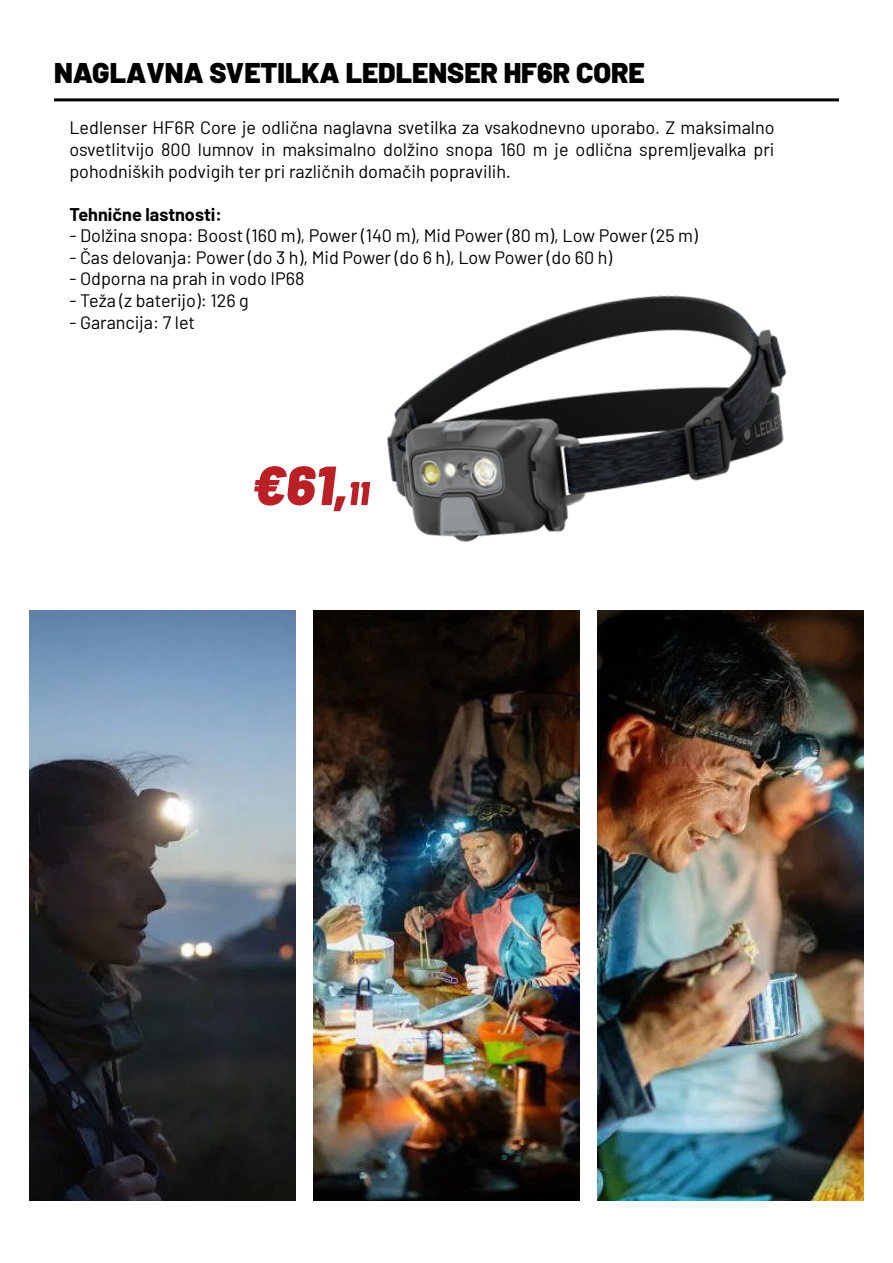
<style>
.page{position:relative;width:893px;height:1263px;background:#fff}
.page>*{position:absolute;margin:0;border:0;box-sizing:border-box;transform-origin:0 0}
.t1{font:italic 900 55.05px "Barlow";color:#bb2027}
.t2{font:900 28.5px "Barlow";color:#000}
.t3{font:18px/21.6px "Barlow";color:#000;text-align:justify}
.t4{font:700 18px "Barlow";color:#000}
</style>
<div class="page">
<hr style="left:54px;top:98px;width:785px;height:3px;background:#000">
<img style="left:386px;top:295px;width:478px;height:358px">
<img style="left:29px;top:610px;width:266px;height:590px">
<img style="left:313px;top:610px;width:266px;height:590px">
<img style="left:597px;top:610px;width:266px;height:590px">
<p class="t2" style="left:54px;top:51px;width:592px">NAGLAVNA SVETILKA LEDLENSER HF6R CORE</p>
<p class="t3" style="left:69px;top:116px;width:707px">Ledlenser HF6R Core je odlična naglavna svetilka za vsakodnevno uporabo. Z maksimalno osvetlitvijo 800 lumnov in maksimalno dolžino snopa 160 m je odlična spremljevalka pri pohodniških podvigih ter pri različnih domačih popravilih.</p>
<p class="t4" style="left:69px;top:201px;width:154px">Tehnične lastnosti:</p>
<p class="t3" style="left:69px;top:223px;width:630px">- Dolžina snopa: Boost (160 m), Power (140 m), Mid Power (80 m), Low Power (25 m)</p>
<p class="t3" style="left:69px;top:245px;width:544px">- Čas delovanja: Power (do 3 h), Mid Power (do 6 h), Low Power (do 60 h)</p>
<p class="t3" style="left:69px;top:267px;width:236px">- Odporna na prah in vodo IP68</p>
<p class="t3" style="left:69px;top:288px;width:181px">- Teža (z baterijo): 126 g</p>
<p class="t3" style="left:69px;top:310px;width:127px">- Garancija: 7 let</p>
<p class="t1" style="left:252px;top:444px;width:119px">€61,11</p>
</div>
